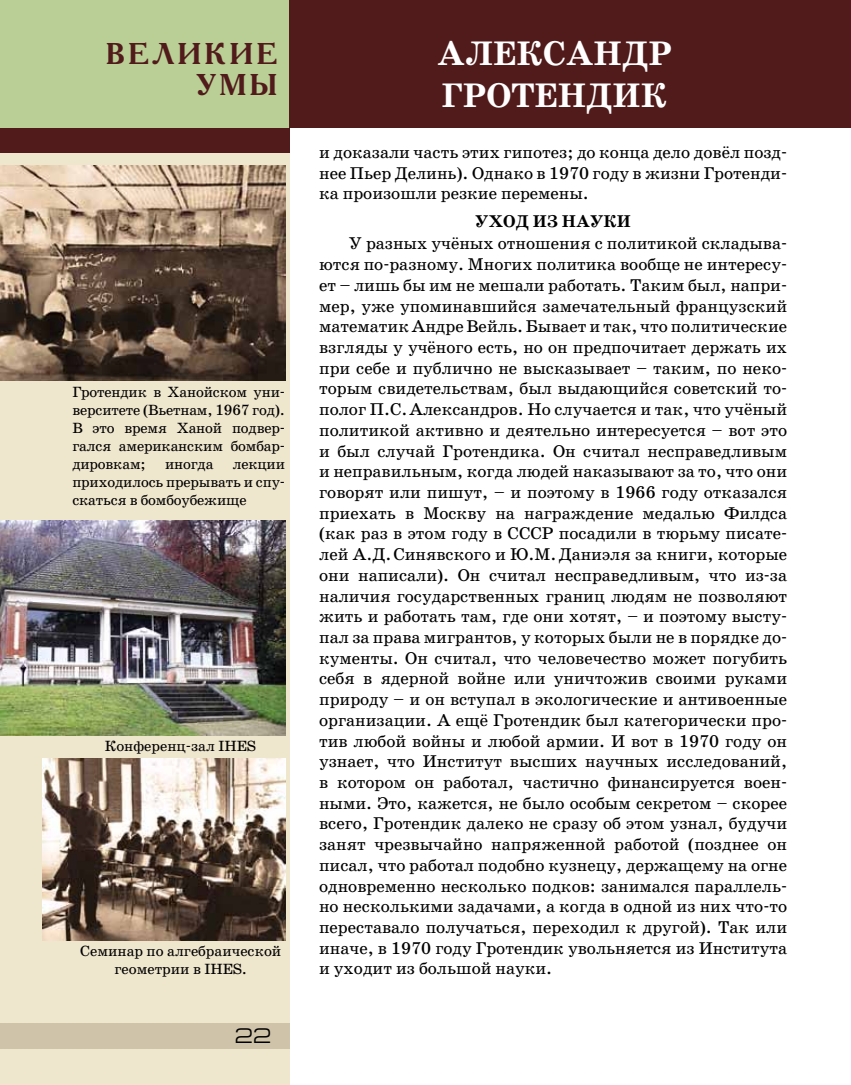
<style>
.page{position:relative;width:851px;height:1085px;background:#fff}
.page>*{position:absolute;margin:0;border:0;box-sizing:border-box;transform-origin:0 0}
.t1{font:700 34.5px/41.4px "School Book C";color:#fff}
.t2{font:700 30px/31px "Academy AC";letter-spacing:.1em;color:#521b1b;text-align:right}
.t3{font:21px "Europe Ext";color:#000}
.t4{font:17.25px/20.7px "School Book C";color:#000;text-align:justify}
.t5{font:700 17.25px "School Book C";color:#000}
.t6{font:15px/18px "School Book C";letter-spacing:-.01em;color:#000;text-align:justify}
</style>
<div class="page">
<div style="left:0;top:153px;width:289px;height:931px;background:#efe6ce"></div>
<div style="left:0;top:128px;width:289px;height:25px;background:#521b1b"></div>
<div style="left:0;top:0;width:289px;height:128px;background:#b9cf96"></div>
<div style="left:289px;top:0;width:561px;height:128px;background:#521b1b"></div>
<hr style="left:850px;top:0;width:1px;height:128px;background:#521b1b">
<div style="left:0;top:1023px;width:289px;height:25px;background:#cfc3a9"></div>
<img style="left:0;top:166px;width:285px;height:214px">
<img style="left:0;top:520px;width:285px;height:215px">
<img style="left:43px;top:758px;width:242px;height:182px">
<h2 class="t2" style="left:106px;top:37px;width:173px">ВЕЛИКИЕ<br>УМЫ</h2>
<p class="t6" style="left:72px;top:382px;width:214px">Гротендик в Ханойском уни&shy;верситете (Вьетнам, 1967 год).<br>В это время Ханой подвер&shy;гался американским бомбар&shy;дировкам;</p>
<p class="t6" style="left:72px;top:454px;width:214px;text-indent:160px">лекции приходилось прерывать и спу&shy;скаться в бомбоубежище</p>
<p class="t6" style="left:165px;top:454px;width:50px">иногда</p>
<p class="t6" style="left:105px;top:737px;width:152px">Конференц-зал IHES</p>
<p class="t6" style="left:80px;top:942px;width:202px;text-align:center">Семинар по алгебраической геометрии в IHES.</p>
<p class="t3" style="left:235px;top:1024px;width:38px">22</p>
<h1 class="t1" style="left:437px;top:33px;width:236px">АЛЕКСАНДР<br>ГРОТЕНДИК</h1>
<p class="t4" style="left:319px;top:142px;width:469px">и доказали часть этих гипотез; до конца дело довёл позд&shy;нее Пьер Делинь). Однако в 1970 году в жизни Гротенди&shy;ка произошли резкие перемены.</p>
<p class="t5" style="left:475px;top:211px;width:157px">Уход ИЗ НАУКИ</p>
<p class="t4" style="left:319px;top:233px;width:469px;text-indent:30px">У разных учёных отношения с политикой складыва&shy;ются по-разному. Многих политика вообще не интересу&shy;ет – лишь бы им не мешали работать. Таким был, напри&shy;мер, уже упоминавшийся замечательный французский математик Андре Вейль. Бывает и так, что политические взгляды у учёного есть, но он предпочитает держать их при себе и публично не высказывает – таким, по неко&shy;торым свидетельствам, был выдающийся советский то&shy;полог П.С. Александров. Но случается и так, что учёный политикой активно и деятельно интересуется – вот это и был случай Гротендика. Он считал несправедливым и неправильным, когда людей наказывают за то, что они говорят или пишут, – и поэтому в 1966 году отказался приехать в Москву на награждение медалью Филдса (как раз в этом году в ССС</p>
<p class="t4" style="left:319px;top:523px;width:469px;text-indent:222px">Р посадили в тюрьму писате&shy;лей А.Д. Синявского и Ю.М.Даниэля за книги, которые они написали). Он считал несправедливым, что из-за наличия государственных границ людям не позволяют жить и работать там, где они хотят, – и поэтому высту&shy;пал за права мигрантов, у которых были не в порядке до&shy;кументы. Он считал, что человечество может погубить себя в ядерной войне или уничтожив своими руками природу – и он вступал в экологические и антивоенные организации. А ещё Гротендик был категорически про&shy;тив любой войны и любой армии. И вот в 1970 году он узнает, что Институт высших научных исследований, в котором он работал, частично финансируется воен&shy;ными. Это, кажется, не было особым секретом – скорее всего, Гротендик далеко не сразу об этом узнал, будучи занят чрезвычайно напряженной работой (позднее он писал, что работал подобно кузнецу, держащему на огне одновременно несколько подков: занимался параллель&shy;но несколькими задачами, а когда в одной из них что-то переставало получаться, переходил к другой). Так или иначе, в 1970 году Гротендик увольняется из Института и уходит из большой науки.</p>
</div>
